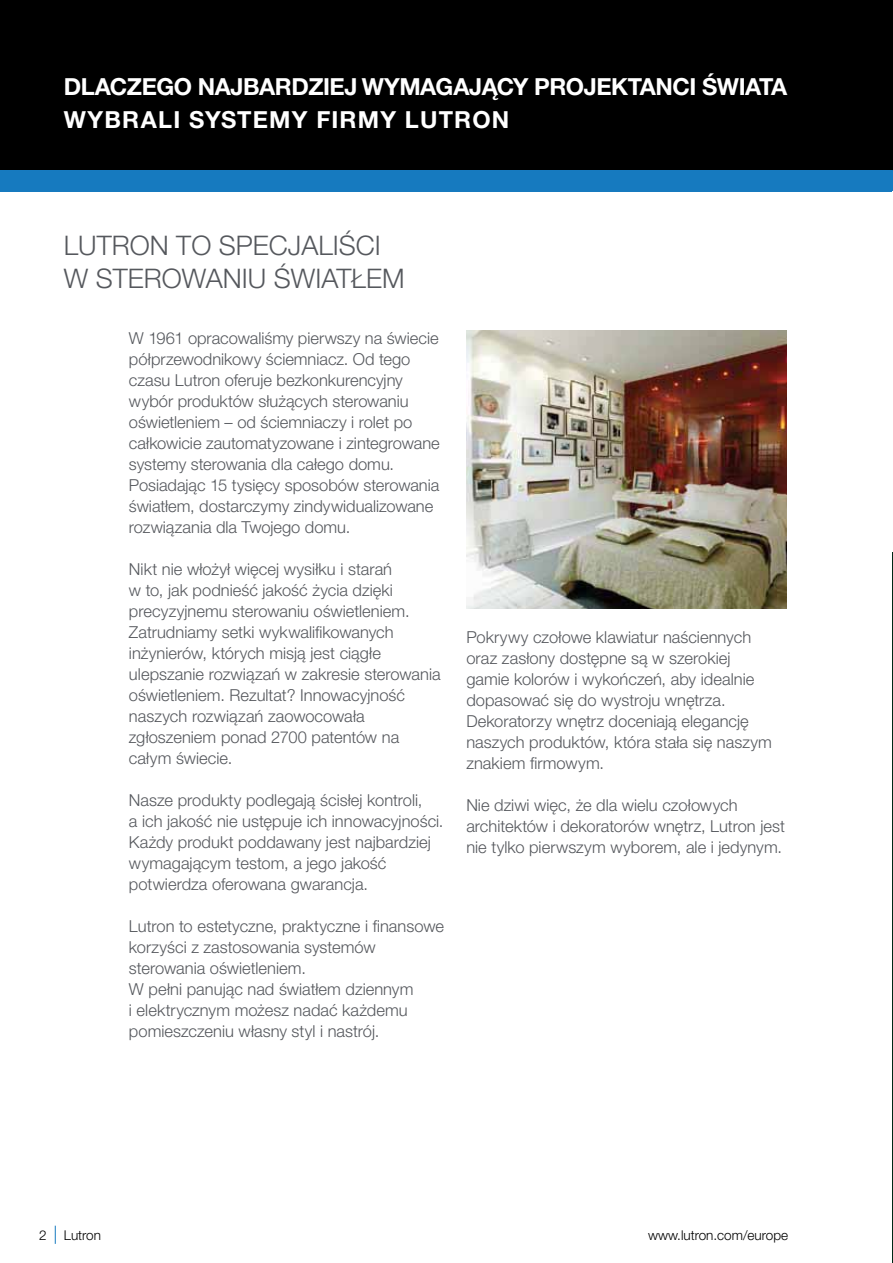
<style>
.page{position:relative;width:893px;height:1263px;background:#fff}
.page>*{position:absolute;margin:0;border:0;box-sizing:border-box;transform-origin:0 0}
.t1{font:300 27px/33px "Helvetica Neue CE";color:#55585d}
.t2{font:700 23.55px/33px "Helvetica Neue CE";letter-spacing:-.02em;color:#fff}
.t3{font:300 16.5px/21px "Helvetica Neue CE";color:#55585d}
.t4{font:300 13.5px "Helvetica Neue CE";color:#000}
</style>
<div class="page">
<div style="left:0;top:0;width:893px;height:170px;background:#000"></div>
<div style="left:0;top:170px;width:893px;height:21px;background:#167abf"></div>
<svg style="left:55px;top:1226px;width:1px;height:18px"></svg>
<img style="left:466px;top:331px;width:321px;height:277px">
<h2 class="t2" style="left:64px;top:72px;width:725px">DLACZEGO NAJBARDZIEJ WYMAGAJĄCY PROJEKTANCI ŚWIATA<br>WYBRALI SYSTEMY FIRMY LUTRON</h2>
<h1 class="t1" style="left:64px;top:233px;width:342px">LUTRON TO SPECJALIŚCI<br>W STEROWANIU ŚWIATŁEM</h1>
<p class="t3" style="left:129px;top:329px;width:312px">W 1961 opracowaliśmy pierwszy na świecie półprzewodnikowy ściemniacz. Od tego czasu Lutron oferuje bezkonkurencyjny wybór produktów służących sterowaniu oświetleniem – od ściemniaczy i rolet po całkowicie zautomatyzowane i zintegrowane systemy sterowania dla całego domu.<br>Posiadając 15 tysięcy sposobów sterowania światłem, dostarczymy zindywidualizowane rozwiązania dla Twojego domu.</p>
<p class="t3" style="left:129px;top:560px;width:313px">Nikt nie włożył więcej wysiłku i starań<br>w to, jak podnieść jakość życia dzięki precyzyjnemu sterowaniu oświetleniem.<br>Zatrudniamy setki wykwalifikowanych inżynierów, których misją jest ciągłe ulepszanie rozwiązań w zakresie sterowania oświetleniem. Rezultat? Innowacyjność naszych rozwiązań zaowocowała zgłoszeniem ponad 2700 patentów na całym świecie.</p>
<p class="t3" style="left:129px;top:791px;width:316px">Nasze produkty podlegają ścisłej kontroli,<br>a ich jakość nie ustępuje ich innowacyjności.<br>Każdy produkt poddawany jest najbardziej wymagającym testom, a jego jakość potwierdza oferowana gwarancja.</p>
<p class="t3" style="left:129px;top:917px;width:317px">Lutron to estetyczne, praktyczne i finansowe korzyści z zastosowania systemów sterowania oświetleniem.<br>W pełni panując nad światłem dziennym<br>i elektrycznym możesz nadać każdemu pomieszczeniu własny styl i nastrój.</p>
<p class="t3" style="left:466px;top:628px;width:307px">Pokrywy czołowe klawiatur naściennych oraz zasłony dostępne są w szerokiej gamie kolorów i wykończeń, aby idealnie dopasować się do wystroju wnętrza.<br>Dekoratorzy wnętrz doceniają elegancję naszych produktów, która stała się naszym znakiem firmowym.</p>
<p class="t3" style="left:466px;top:796px;width:320px">Nie dziwi więc, że dla wielu czołowych architektów i dekoratorów wnętrz, Lutron jest nie tylko pierwszym wyborem, ale i jedynym.</p>
<p class="t4" style="left:39px;top:1230px;width:9px">2</p>
<p class="t4" style="left:64px;top:1230px;width:39px">Lutron</p>
<p class="t4" style="left:648px;top:1230px;width:142px">www.lutron.com/europe</p>
</div>
